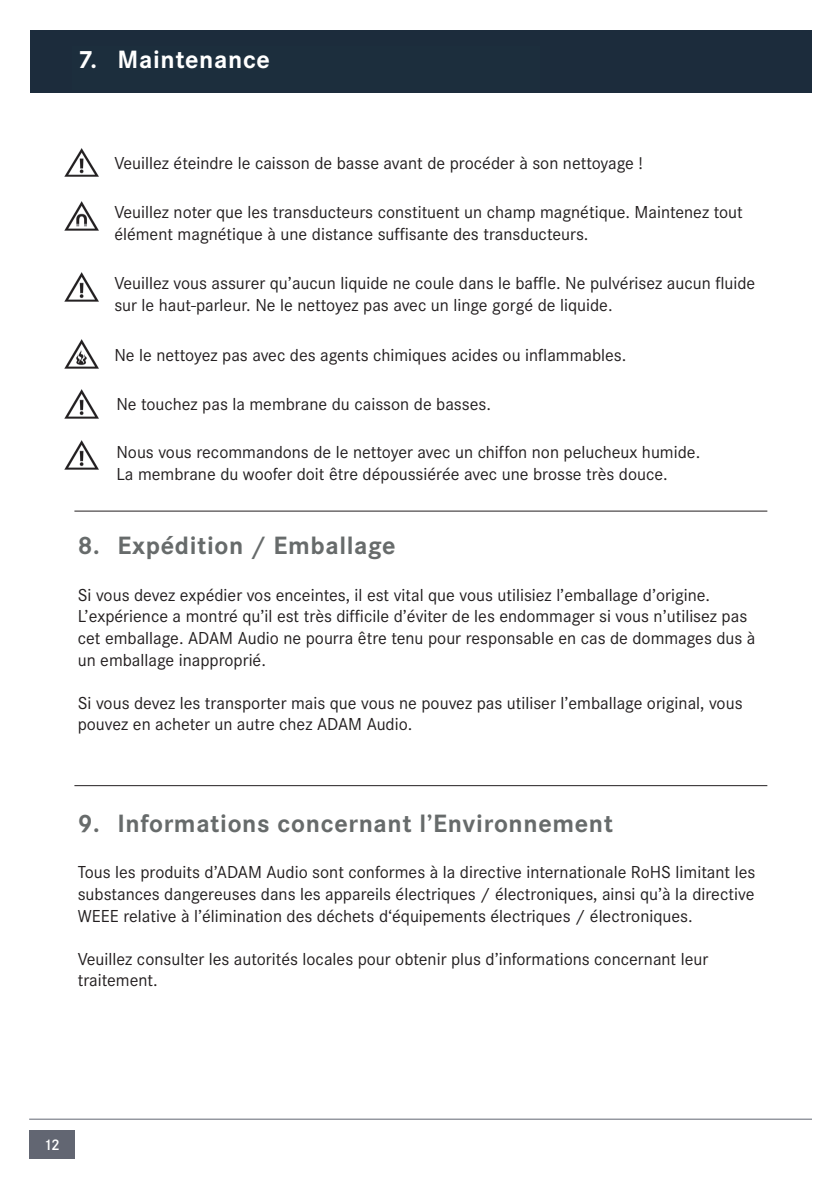
<style>
.page{position:relative;width:840px;height:1191px;background:#fff}
.page>*{position:absolute;margin:0;border:0;box-sizing:border-box;transform-origin:0 0}
.t1{font:700 28px "Corporate S";color:#6c6d70}
.t2{font:700 28px "Corporate S";color:#fff}
.t3{font:700 26px "Corporate S";letter-spacing:.025em;color:#676b6b}
.t4{font:700 26px "Corporate S";letter-spacing:.025em;color:#fff}
.t5{font:20px/24px "Corporate S";color:#231f20}
.t6{font:18px/21.6px "Corporate S";color:#231f20}
.t7{font:600 16px "Corporate S";color:#fff}
.s1{font-weight:800}
</style>
<div class="page">
<div style="left:4px;top:1px;width:829px;height:91px;background:#1c2c3c"></div>
<div style="left:29px;top:1130px;width:45px;height:28px;background:#626672"></div>
<div style="left:7px;top:1px;width:832px;height:28px;background:#fff"></div>
<div style="left:1px;top:1px;width:28px;height:111px;background:#fff"></div>
<hr style="left:29px;top:1118px;width:791px;height:1px;background:#626672">
<div style="left:812px;top:1px;width:27px;height:1186px;background:#fff"></div>
<img style="left:64px;top:201px;width:35px;height:30px">
<img style="left:64px;top:339px;width:35px;height:29px">
<img style="left:64px;top:389px;width:35px;height:29px">
<img style="left:64px;top:440px;width:35px;height:29px">
<img style="left:64px;top:272px;width:35px;height:29px">
<img style="left:64px;top:148px;width:35px;height:29px">
<hr style="left:74px;top:510px;width:693px;height:1px;background:#231f20">
<hr style="left:74px;top:785px;width:693px;height:1px;background:#231f20">
<h2 class="t4" style="left:117px;top:45px;width:154px">Maintenance</h2>
<h1 class="t2" style="left:74px;top:49px;width:187px"><span class="s1">7.</span><sup>7.</sup> Maintenance</h1>
<p class="t5" style="left:114px;top:150px;width:389px">Please switch the subwoofer off before cleaning!</p>
<p class="t5" style="left:114px;top:198px;width:638px">Please note that the diaphragms build up a magnetic field. Do not ply with mag&shy;netic items at close range to the diaphragms.</p>
<p class="t5" style="left:114px;top:270px;width:632px">Please make sure that no liquids get inside the cabinet. Do not spray any fluids on the speaker. Do not use a wet cloth for cleaning.</p>
<p class="t5" style="left:114px;top:341px;width:440px">Do not use flammable or acidic chemicals for cleaning.</p>
<p class="t5" style="left:114px;top:389px;width:371px">Do not touch the membrane of the subwoofer.</p>
<p class="t5" style="left:114px;top:437px;width:496px">We recommend using a lint-free, damp cloth for cleaning.<br>The woofer membrane may be dusted using a very soft brush.</p>
<p class="t6" style="left:114px;top:152px;width:530px">Veuillez éteindre le caisson de basse avant de procéder à son nettoyage !</p>
<p class="t6" style="left:114px;top:202px;width:629px">Veuillez noter que les transducteurs constituent un champ magnétique. Maintenez tout élément magnétique à une distance suffisante des transducteurs.</p>
<p class="t6" style="left:114px;top:273px;width:642px">Veuillez vous assurer qu’aucun liquide ne coule dans le baffle. Ne pulvérisez aucun fluide sur le haut-parleur. Ne le nettoyez pas avec un linge gorgé de liquide.</p>
<p class="t6" style="left:114px;top:344px;width:513px">Ne le nettoyez pas avec des agents chimiques acides ou inflammables.</p>
<p class="t6" style="left:116px;top:394px;width:376px">Ne touchez pas la membrane du caisson de basses.</p>
<p class="t6" style="left:116px;top:441px;width:585px">Nous vous recommandons de le nettoyer avec un chiffon non pelucheux humide.<br>La membrane du woofer doit être dépoussiérée avec une brosse très douce.</p>
<h2 class="t3" style="left:78px;top:530px;width:319px">8. Expédition / Emballage</h2>
<h1 class="t1" style="left:74px;top:535px;width:292px">8. Shipping / Packaging</h1>
<p class="t5" style="left:74px;top:590px;width:679px">In case you have to send your speakers to any other location, it is of vital importance</p>
<p class="t6" style="left:78px;top:584px;width:679px">Si vous devez expédier vos enceintes, il est vital que vous utilisiez l’emballage d’origine.<br>L’expérience a montré qu’il est très difficile d’éviter de les endommager si vous n’utilisez pas cet emballage. ADAM Audio ne pourra être tenu pour responsable en cas de dommages dus à un emballage inapproprié.</p>
<p class="t6" style="left:78px;top:692px;width:666px">Si vous devez les transporter mais que vous ne pouvez pas utiliser l’emballage original, vous pouvez en acheter un autre chez ADAM Audio.</p>
<h2 class="t3" style="left:78px;top:808px;width:536px">9. Informations concernant l’Environnement</h2>
<h1 class="t1" style="left:74px;top:808px;width:357px">9. Environmental Information</h1>
<p class="t5" style="left:74px;top:863px;width:677px">All ADAM products comply with international directives on the Restriction of Hazard&shy;ous Substances (RoHS) in electrical / electronical equipment and the disposal of<br>Waste Electrical / Electronic Equipment (WEEE).</p>
<p class="t6" style="left:78px;top:862px;width:678px;text-align:justify">Tous les produits d’ADAM Audio sont conformes à la directive internationale RoHS limitant les substances dangereuses dans les appareils électriques / électroniques, ainsi qu’à la directive WEEE relative à l’élimination des déchets d‘équipements électriques / électroniques.</p>
<p class="t6" style="left:78px;top:948px;width:631px">Veuillez consulter les autorités locales pour obtenir plus d’informations concernant leur traitement.</p>
<p class="t7" style="left:44px;top:1135px;width:18px">12</p>
</div>
